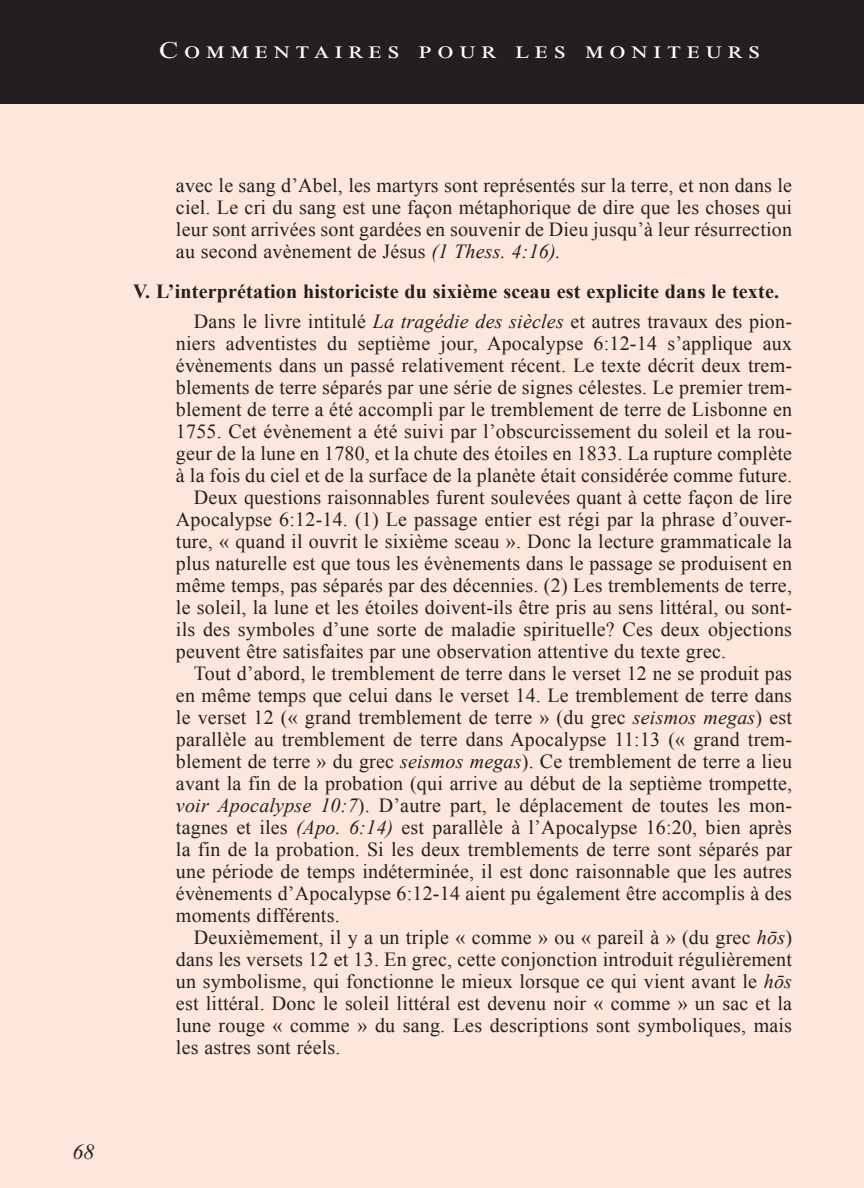
<style>
.page{position:relative;width:864px;height:1188px;background:#fff}
.page>*{position:absolute;margin:0;border:0;box-sizing:border-box;transform-origin:0 0}
.t1{font:24px "Times New Roman PS Std";letter-spacing:.2em;color:#fff;scale:1.2 1}
.t2{font:italic 22px "Times New Roman PS Std";color:#231f20}
.Bulleted_Points1{font:20px/22px "Times New Roman";letter-spacing:.01em;color:#231f20;text-align:justify}
.Bulleted_Points1-2{font:700 20px "Times New Roman";letter-spacing:.01em;color:#231f20}
.s1{font-style:italic}
</style>
<div class="page">
<div style="left:0;top:98px;width:864px;height:1090px;background:#fde7dc"></div>
<div style="left:0;top:0;width:864px;height:104px;background:#231f20"></div>
<p class="t1" style="left:159px;top:36px;width:502px">Commentaires pour les moniteurs</p>
<p class="t2" style="left:73px;top:1140px;width:23px">68</p>
<p class="Bulleted_Points1" style="left:176px;top:174px;width:618px">avec le sang d’Abel, les martyrs sont représentés sur la terre, et non dans le ciel. Le cri du sang est une façon métaphorique de dire que les choses qui leur sont arrivées sont gardées en souvenir de Dieu jusqu’à leur résurrection au second avènement de Jésus <span class="s1">(1 Thess. 4:16).</span></p>
<p class="Bulleted_Points1-2" style="left:133px;top:278px;width:647px">V. L’interprétation historiciste du sixième sceau est explicite dans le texte.</p>
<p class="Bulleted_Points1" style="left:176px;top:310px;width:618px;text-indent:18px">Dans le livre intitulé <span class="s1">La tragédie des siècles</span> et autres travaux des pion&shy;niers adventistes du septième jour, Apocalypse 6:12-14 s’applique aux évènements dans un passé relativement récent. Le texte décrit deux trem&shy;blements de terre séparés par une série de signes célestes. Le premier trem&shy;blement de terre a été accompli par le tremblement de terre de Lisbonne en 1755. Cet évènement a été suivi par l’obscurcissement du soleil et la rou&shy;geur de la lune en 1780, et la chute des étoiles en 1833. La rupture complète à la fois du ciel et de la surface de la planète était considérée comme future.</p>
<p class="Bulleted_Points1" style="left:176px;top:486px;width:618px;text-indent:18px">Deux questions raisonnables furent soulevées quant à cette façon de lire Apocalypse 6:12-14. (1) Le passage entier est régi par la phrase d’ouver&shy;ture, « quand il ouvrit le sixième sceau ». Donc la lecture grammaticale la plus naturelle est que tous les évènements dans le passage se produisent en même temps, pas séparés par des décennies. (2) Les tremblements de terre, le soleil, la lune et les étoiles doivent-ils être pris au sens littéral, ou sont&shy;ils des symboles d’une sorte de maladie spirituelle? Ces deux objections peuvent être satisfaites par une observation attentive du texte grec.</p>
<p class="Bulleted_Points1" style="left:176px;top:662px;width:618px;text-indent:18px">Tout d’abord, le tremblement de terre dans le verset 12 ne se produit pas en même temps que celui dans le verset 14. Le tremblement de terre dans le verset 12 (« grand tremblement de terre » (du grec <span class="s1">seismos megas</span>) est parallèle au tremblement de terre dans Apocalypse 11:13 (« grand trem&shy;blement de terre » du grec <span class="s1">seismos megas</span>). Ce tremblement de terre a lieu avant la fin de la probation (qui arrive au début de la septième trompette, <span class="s1">voir Apocalypse 10:7</span>). D’autre part, le déplacement de toutes les mon&shy;tagnes et iles <span class="s1">(Apo. 6:14)</span> est parallèle à l’Apocalypse 16:20, bien après la fin de la probation. Si les deux tremblements de terre sont séparés par une période de temps indéterminée, il est donc raisonnable que les autres évènements d’Apocalypse 6:12-14 aient pu également être accomplis à des moments différents.</p>
<p class="Bulleted_Points1" style="left:176px;top:926px;width:618px;text-indent:18px">Deuxièmement, il y a un triple « comme » ou « pareil à » (du grec <span class="s1">hōs</span>) dans les versets 12 et 13. En grec, cette conjonction introduit régulièrement un symbolisme, qui fonctionne le mieux lorsque ce qui vient avant le <span class="s1">hōs </span>est littéral. Donc le soleil littéral est devenu noir « comme » un sac et la lune rouge « comme » du sang. Les descriptions sont symboliques, mais les astres sont réels.</p>
</div>
